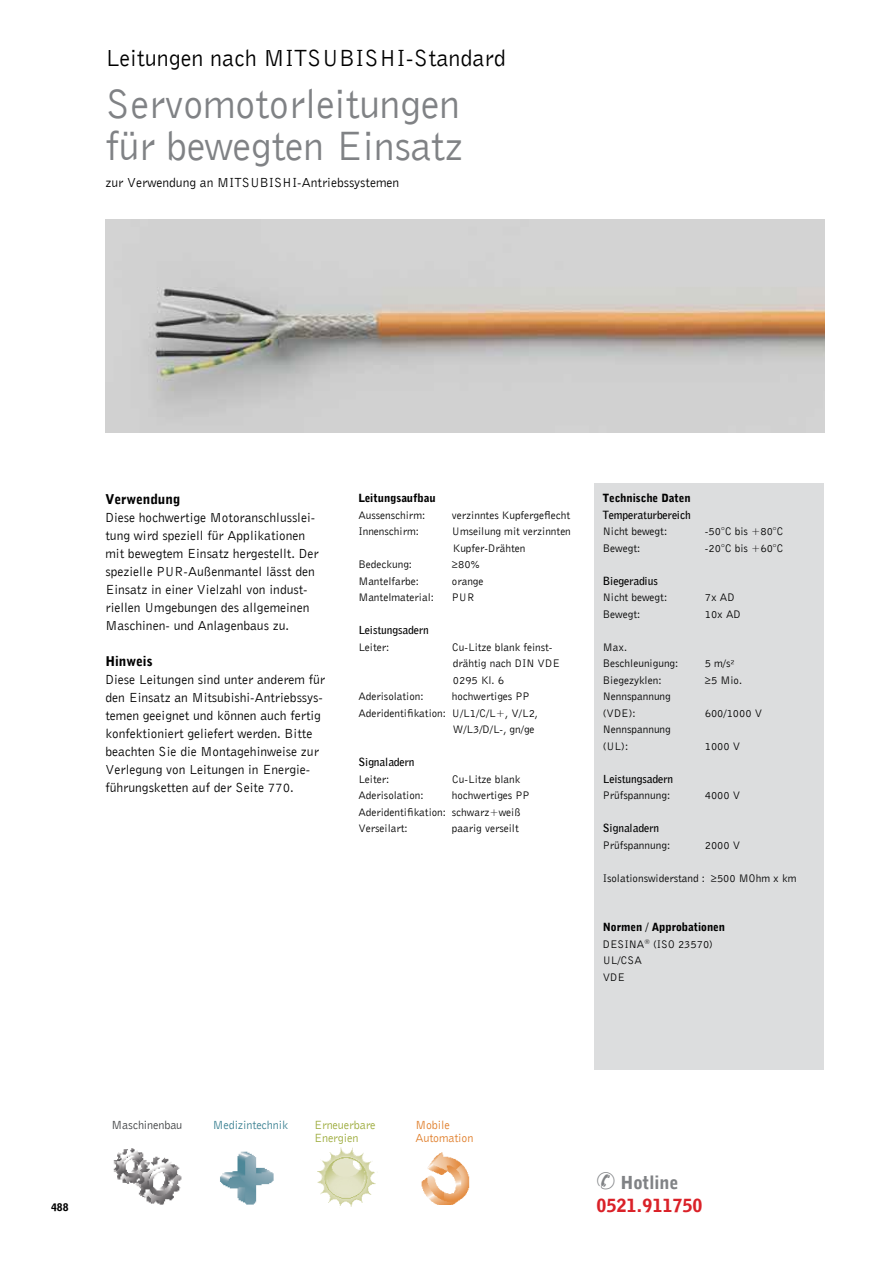
<style>
.page{position:relative;width:893px;height:1263px;background:#fff}
.page>*{position:absolute;margin:0;border:0;box-sizing:border-box;transform-origin:0 0}
.t1{font:42px/42px "Bell Gothic BT Roman";letter-spacing:-.01em;color:#808285}
.t2{font:24px "Bell Gothic BT Roman";color:#000}
.t3{font:18px/22.5px "Bell Gothic BT Black";color:#da2128}
.t4{font:13.5px/18px "Bell Gothic BT Roman";color:#000}
.t5{font:13.5px "Bell Gothic BT Black";color:#000}
.t6{font:12.15px/12.9px "Bell Gothic BT Roman";letter-spacing:-.01em;color:#9cab3b}
.t7{font:12.15px/12.9px "Bell Gothic BT Roman";letter-spacing:-.01em;color:#e07e2a}
.t8{font:12.15px "Bell Gothic BT Roman";letter-spacing:-.01em;color:#3c8293}
.t9{font:12.15px "Bell Gothic BT Roman";letter-spacing:-.01em;color:#414345}
.t10{font:11.25px/16.5px "Bell Gothic BT Roman";color:#000}
.t11{font:11.25px "Bell Gothic BT Bold";color:#000}
.t12{font:11.25px "Bell Gothic BT Black";color:#000}
.t13{font:10.5px "Bell Gothic BT Black";color:#000}
.s1{color:#808285}
</style>
<div class="page">
<img style="left:113px;top:1148px;width:69px;height:57px">
<img style="left:220px;top:1151px;width:54px;height:54px">
<img style="left:317px;top:1147px;width:59px;height:60px">
<img style="left:421px;top:1152px;width:49px;height:53px">
<img style="left:105px;top:220px;width:719px;height:212px">
<div style="left:594px;top:483px;width:230px;height:587px;background:#dcddde"></div>
<h2 class="t2" style="left:105px;top:44px;width:402px">Leitungen nach MITSUBISHI-Standard</h2>
<h1 class="t1" style="left:105px;top:82px;width:359px">Servomotorleitungen für bewegten Einsatz</h1>
<p class="t4" style="left:105px;top:173px;width:295px">zur Verwendung an MITSUBISHI-Antriebssystemen</p>
<p class="t5" style="left:105px;top:491px;width:77px">Verwendung</p>
<p class="t4" style="left:105px;top:508px;width:215px">Diese hochwertige Motoranschlusslei&shy;tung wird speziell für Applikationen mit bewegtem Einsatz hergestellt. Der spezielle PUR-Außenmantel lässt den Einsatz in einer Vielzahl von indust&shy;riellen Umgebungen des allgemeinen Maschinen- und Anlagenbaus zu.</p>
<p class="t5" style="left:105px;top:653px;width:49px">Hinweis</p>
<p class="t4" style="left:105px;top:670px;width:221px">Diese Leitungen sind unter anderem für den Einsatz an Mitsubishi-Antriebssys&shy;temen geeignet und können auch fertig konfektioniert geliefert werden. Bitte beachten Sie die Montagehinweise zur Verlegung von Leitungen in Energie&shy;führungsketten auf der Seite 770.</p>
<p class="t12" style="left:358px;top:491px;width:79px">Leitungsaufbau</p>
<p class="t10" style="left:358px;top:507px;width:68px">Aussenschirm:</p>
<p class="t10" style="left:452px;top:507px;width:120px">verzinntes Kupfergeflecht</p>
<p class="t10" style="left:358px;top:523px;width:62px">Innenschirm:</p>
<p class="t10" style="left:452px;top:523px;width:121px">Umseilung mit verzinnten<br>Kupfer-Drähten</p>
<p class="t10" style="left:358px;top:556px;width:55px">Bedeckung:</p>
<p class="t10" style="left:452px;top:556px;width:30px">≥80%</p>
<p class="t10" style="left:358px;top:573px;width:62px">Mantelfarbe:</p>
<p class="t10" style="left:452px;top:573px;width:33px">orange</p>
<p class="t10" style="left:358px;top:589px;width:77px">Mantelmaterial:</p>
<p class="t10" style="left:452px;top:589px;width:24px">PUR</p>
<p class="t11" style="left:358px;top:623px;width:72px">Leistungsadern</p>
<p class="t10" style="left:358px;top:639px;width:33px">Leiter:</p>
<p class="t10" style="left:452px;top:639px;width:110px">Cu-Litze blank feinst&shy;drähtig nach DIN VDE<br>0295 Kl. 6</p>
<p class="t10" style="left:358px;top:688px;width:67px">Aderisolation:</p>
<p class="t10" style="left:452px;top:688px;width:79px">hochwertiges PP</p>
<p class="t10" style="left:358px;top:705px;width:181px">Aderidentifikation: U/L1/C/L+, V/L2,</p>
<p class="t10" style="left:453px;top:721px;width:83px">W/L3/D/L-, gn/ge</p>
<p class="t11" style="left:358px;top:755px;width:58px">Signaladern</p>
<p class="t10" style="left:358px;top:771px;width:33px">Leiter:</p>
<p class="t10" style="left:452px;top:771px;width:70px">Cu-Litze blank</p>
<p class="t10" style="left:358px;top:787px;width:67px">Aderisolation:</p>
<p class="t10" style="left:358px;top:787px;width:173px;text-indent:94px">hochwertiges PP<br>Aderidentifikation: schwarz+weiß<br>Verseilart:</p>
<p class="t10" style="left:452px;top:820px;width:68px">paarig verseilt</p>
<p class="t12" style="left:603px;top:491px;width:89px">Technische Daten</p>
<p class="t11" style="left:603px;top:507px;width:89px">Temperaturbereich</p>
<p class="t10" style="left:603px;top:523px;width:66px">Nicht bewegt:</p>
<p class="t10" style="left:705px;top:523px;width:80px">-50°C bis +80°C</p>
<p class="t10" style="left:603px;top:540px;width:39px">Bewegt:</p>
<p class="t10" style="left:705px;top:540px;width:80px">-20°C bis +60°C</p>
<p class="t11" style="left:603px;top:573px;width:57px">Biegeradius</p>
<p class="t10" style="left:603px;top:589px;width:66px">Nicht bewegt:</p>
<p class="t10" style="left:705px;top:589px;width:31px">7x AD</p>
<p class="t10" style="left:603px;top:606px;width:39px">Bewegt:</p>
<p class="t10" style="left:705px;top:606px;width:38px">10x AD</p>
<p class="t10" style="left:603px;top:639px;width:77px">Max.<br>Beschleunigung:</p>
<p class="t10" style="left:705px;top:655px;width:31px">5 m/s²</p>
<p class="t10" style="left:603px;top:672px;width:60px">Biegezyklen:</p>
<p class="t10" style="left:705px;top:672px;width:39px">≥5 Mio.</p>
<p class="t10" style="left:603px;top:688px;width:70px">Nennspannung (VDE):</p>
<p class="t10" style="left:705px;top:705px;width:59px">600/1000 V</p>
<p class="t10" style="left:603px;top:721px;width:70px">Nennspannung (UL):</p>
<p class="t10" style="left:705px;top:738px;width:37px">1000 V</p>
<p class="t11" style="left:603px;top:771px;width:72px">Leistungsadern</p>
<p class="t10" style="left:603px;top:787px;width:69px">Prüfspannung:</p>
<p class="t10" style="left:705px;top:787px;width:37px">4000 V</p>
<p class="t11" style="left:603px;top:821px;width:58px">Signaladern</p>
<p class="t10" style="left:603px;top:837px;width:69px">Prüfspannung:</p>
<p class="t10" style="left:705px;top:837px;width:37px">2000 V</p>
<p class="t10" style="left:603px;top:870px;width:195px">Isolationswiderstand : ≥500 MOhm x km</p>
<p class="t12" style="left:603px;top:920px;width:124px">Normen / Approbationen</p>
<p class="t10" style="left:603px;top:936px;width:112px">DESINA<sup>®</sup> (ISO 23570)<br>UL/CSA<br>VDE</p>
<p class="t13" style="left:51px;top:1201px;width:19px">488</p>
<p class="t9" style="left:111px;top:1117px;width:72px">Maschinenbau</p>
<p class="t8" style="left:213px;top:1117px;width:77px">Medizintechnik</p>
<p class="t6" style="left:314px;top:1118px;width:63px">Erneuerbare<br>Energien</p>
<p class="t7" style="left:415px;top:1118px;width:59px">Mobile<br>Automation</p>
<h3 class="t3" style="left:596px;top:1171px;width:108px"><span class="s1">✆ Hotline<br></span>0521.911750</h3>
</div>
